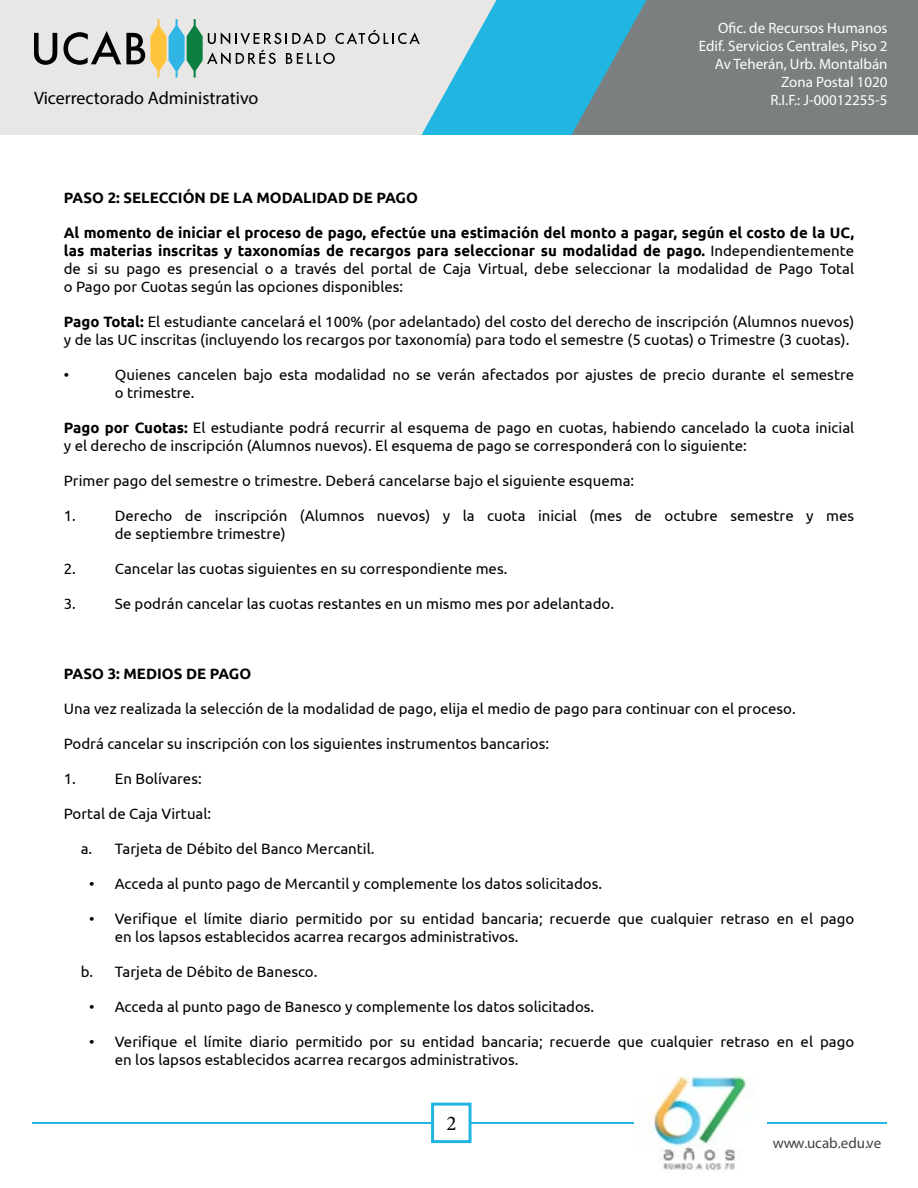
<style>
.page{position:relative;width:918px;height:1188px;background:#fff}
.page>*{position:absolute;margin:0;border:0;box-sizing:border-box;transform-origin:0 0}
.t1{font:21px "Minion Pro";color:#000}
.t2{font:18px "Myriad Pro";color:#000}
.t3{font:15px/18px "Ubuntu";color:#000}
.t4{font:700 15px/18px "Ubuntu";color:#000;text-align:justify}
.t5{font:15px/18px "Myriad Pro";color:#fff;text-align:right}
.t6{font:15px "Myriad Pro";color:#414042}
.t7{font:15px "Myriad Pro";color:#000}
.s1{font-weight:400}
.s2{font-weight:700}
</style>
<div class="page">
<div style="left:0;top:0;width:63px;height:135px;background:#e8e7e5"></div>
<div style="left:648px;top:0;width:270px;height:135px;background:#7c7f80"></div>
<svg style="left:34px;top:33px;width:23px;height:32px"></svg>
<svg style="left:63px;top:0;width:585px;height:135px;background:#a5ccd4"></svg>
<hr style="left:32px;top:1122px;width:631px;height:2px;background:#21b5e1">
<hr style="left:767px;top:1122px;width:119px;height:2px;background:#21b5e1">
<div style="left:431px;top:1103px;width:41px;height:40px;background:#fff;border:3px solid #21b5e1"></div>
<img style="left:635px;top:1076px;width:111px;height:94px">
<p class="t5" style="left:699px;top:19px;width:190px">Ofic. de Recursos Humanos<br>Edif. Servicios Centrales, Piso 2<br>Av Teherán, Urb. Montalbán<br>Zona Postal 1020</p>
<p class="t2" style="left:34px;top:87px;width:226px">Vicerrectorado Administrativo</p>
<p class="t5" style="left:770px;top:91px;width:119px">R.I.F.: J-00012255-5</p>
<p class="t4" style="left:64px;top:188px;width:356px">PASO 2: SELECCIÓN DE LA MODALIDAD DE PAGO</p>
<p class="t4" style="left:64px;top:223px;width:792px">Al momento de iniciar el proceso de pago, efectúe una estimación del monto a pagar, según el costo de la UC, las materias inscritas y taxonomías de recargos para seleccionar su modalidad de pago. <span class="s1">Independientemente de si su pago es presencial o a través del portal de Caja Virtual, debe seleccionar la modalidad de Pago Total o Pago por Cuotas según las opciones disponibles:</span></p>
<p class="t3" style="left:64px;top:312px;width:792px"><span class="s2">Pago Total:</span> El estudiante cancelará el 100% (por adelantado) del costo del derecho de inscripción (Alumnos nuevos) y de las UC inscritas (incluyendo los recargos por taxonomía) para todo el semestre (5 cuotas) o Trimestre (3 cuotas).</p>
<p class="t3" style="left:64px;top:365px;width:7px">•</p>
<p class="t3" style="left:115px;top:365px;width:741px">Quienes cancelen bajo esta modalidad no se verán afectados por ajustes de precio durante el semestre o trimestre.</p>
<p class="t3" style="left:64px;top:418px;width:792px"><span class="s2">Pago por Cuotas:</span> El estudiante podrá recurrir al esquema de pago en cuotas, habiendo cancelado la cuota inicial y el derecho de inscripción (Alumnos nuevos). El esquema de pago se corresponderá con lo siguiente:</p>
<p class="t3" style="left:64px;top:471px;width:572px">Primer pago del semestre o trimestre. Deberá cancelarse bajo el siguiente esquema:</p>
<p class="t3" style="left:64px;top:506px;width:14px">1.</p>
<p class="t3" style="left:115px;top:506px;width:741px">Derecho de inscripción (Alumnos nuevos) y la cuota inicial (mes de octubre semestre y mes de septiembre trimestre)</p>
<p class="t3" style="left:64px;top:559px;width:14px">2.</p>
<p class="t3" style="left:115px;top:559px;width:394px">Cancelar las cuotas siguientes en su correspondiente mes.</p>
<p class="t3" style="left:64px;top:594px;width:14px">3.</p>
<p class="t3" style="left:115px;top:594px;width:501px">Se podrán cancelar las cuotas restantes en un mismo mes por adelantado.</p>
<p class="t4" style="left:64px;top:665px;width:189px">PASO 3: MEDIOS DE PAGO</p>
<p class="t3" style="left:64px;top:699px;width:734px">Una vez realizada la selección de la modalidad de pago, elija el medio de pago para continuar con el proceso.</p>
<p class="t3" style="left:64px;top:734px;width:487px">Podrá cancelar su inscripción con los siguientes instrumentos bancarios:</p>
<p class="t3" style="left:64px;top:769px;width:14px">1.</p>
<p class="t3" style="left:115px;top:769px;width:88px">En Bolívares:</p>
<p class="t3" style="left:64px;top:804px;width:149px">Portal de Caja Virtual:</p>
<p class="t3" style="left:81px;top:839px;width:295px">a. Tarjeta de Débito del Banco Mercantil.</p>
<p class="t3" style="left:89px;top:874px;width:514px">• Acceda al punto pago de Mercantil y complemente los datos solicitados.</p>
<p class="t3" style="left:115px;top:909px;width:741px;text-indent:-26px">• Verifique el límite diario permitido por su entidad bancaria; recuerde que cualquier retraso en el pago en los lapsos establecidos acarrea recargos administrativos.</p>
<p class="t3" style="left:81px;top:962px;width:238px">b. Tarjeta de Débito de Banesco.</p>
<p class="t3" style="left:89px;top:997px;width:507px">• Acceda al punto pago de Banesco y complemente los datos solicitados.</p>
<p class="t3" style="left:115px;top:1032px;width:741px;text-indent:-26px">• Verifique el límite diario permitido por su entidad bancaria; recuerde que cualquier retraso en el pago en los lapsos establecidos acarrea recargos administrativos.</p>
<p class="t7" style="left:448px;top:1111px;width:9px">6</p>
<h1 class="t1" style="left:446px;top:1109px;width:12px">2</h1>
<p class="t6" style="left:773px;top:1134px;width:110px">www.ucab.edu.ve</p>
</div>
